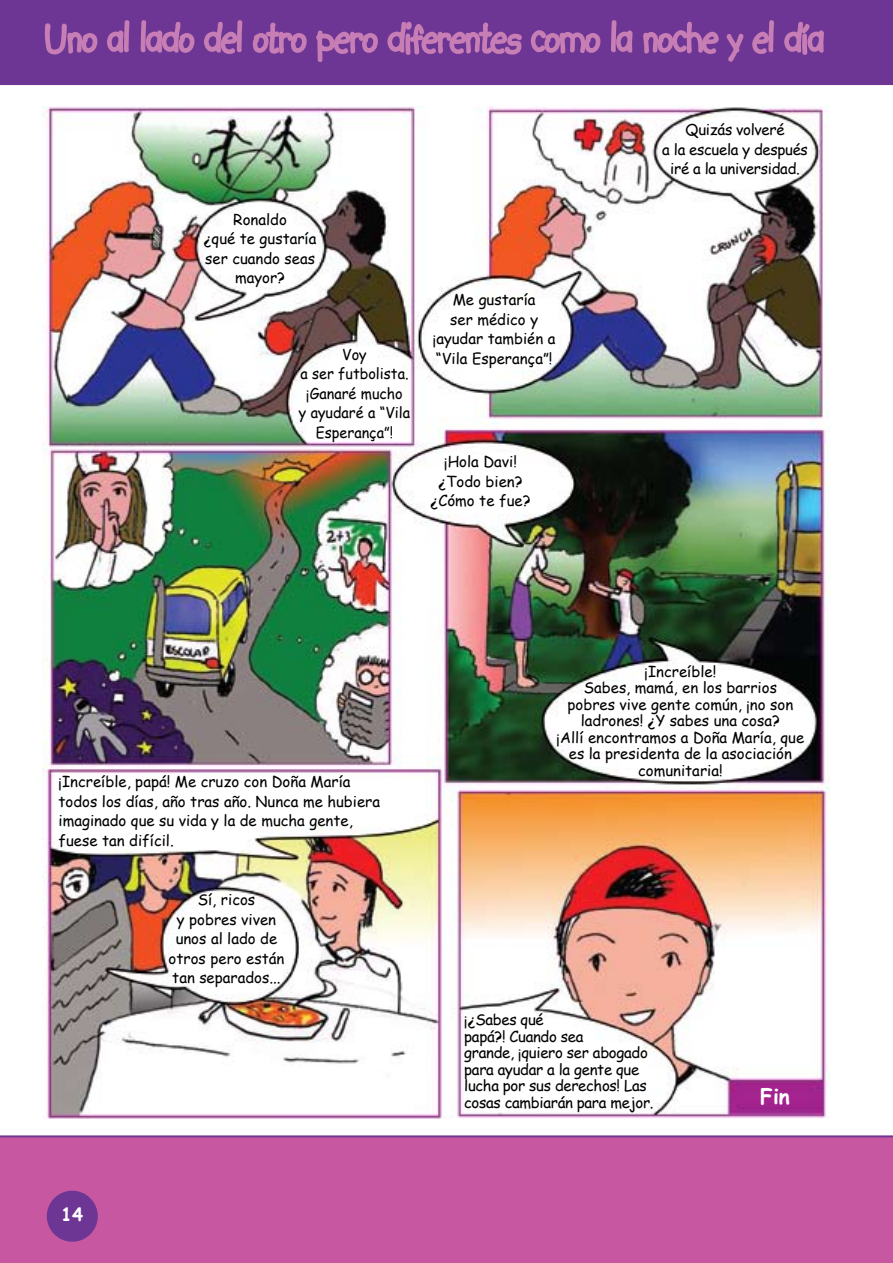
<style>
.page{position:relative;width:893px;height:1263px;background:#fff}
.page>*{position:absolute;margin:0;border:0;box-sizing:border-box;transform-origin:0 0}
.t1{font:700 21px "Comic Sans MS";color:#fff}
.t2{font:700 18px "Comic Sans MS";color:#fff}
.t3{font:15px/19.5px "Comic Sans MS";color:#000;text-align:center}
.t4{font:15px/16.5px "Comic Sans MS";letter-spacing:-.02em;color:#000}
.t5{font:15px/19.5px "Comic Sans MS";color:#000;text-align:center;scale:.96 1}
</style>
<div class="page">
<div style="left:0;top:0;width:893px;height:85px;background:#6e3694"></div>
<svg style="left:43px;top:21px;width:56px;height:36px;background:#8d4f9f"></svg>
<svg style="left:105px;top:18px;width:26px;height:37px"></svg>
<svg style="left:139px;top:18px;width:57px;height:37px;background:#9253a1"></svg>
<svg style="left:202px;top:18px;width:42px;height:38px;background:#9253a1"></svg>
<svg style="left:251px;top:21px;width:58px;height:34px;background:#8f51a0"></svg>
<svg style="left:315px;top:27px;width:65px;height:38px;background:#8c4e9f"></svg>
<svg style="left:386px;top:19px;width:137px;height:38px;background:#9152a0"></svg>
<svg style="left:529px;top:28px;width:73px;height:27px;background:#9556a2"></svg>
<svg style="left:609px;top:18px;width:25px;height:37px"></svg>
<svg style="left:642px;top:18px;width:134px;height:45px;background:#85499c"></svg>
<svg style="left:782px;top:20px;width:43px;height:36px;background:#9354a1"></svg>
<hr style="left:0;top:1135px;width:893px;height:3px;background:#6e3694">
<div style="left:0;top:1137px;width:893px;height:126px;background:#c657a0"></div>
<div style="left:47px;top:1191px;width:51px;height:51px;background:#6e3694;border-radius:50%"></div>
<img style="left:43px;top:106px;width:786px;height:1012px">
<p class="t3" style="left:204px;top:209px;width:114px">Ronaldo<br>¿qué te gustaría ser cuando seas mayor?</p>
<p class="t5" style="left:299px;top:344px;width:117px">Voy<br>a ser futbolista. ¡Ganaré mucho<br>y ayudaré a “Vila<br>Esperança”!</p>
<p class="t3" style="left:433px;top:290px;width:124px">Me gustaría<br>ser médico y ¡ayudar también a “Vila Esperança”!</p>
<p class="t3" style="left:430px;top:451px;width:102px">¡Hola Davi! ¿Todo bien? ¿Cómo te fue?</p>
<p class="t4" style="left:662px;top:119px;width:147px;line-height:19.5px;text-align:center">Quizás volveré<br>a la escuela y después iré a la universidad.</p>
<p class="t3" style="left:58px;top:771px;width:323px;text-align:left">¡Increíble, papá! Me cruzo con Doña María todos los días, año tras año. Nunca me hubiera imaginado que su vida y la de mucha gente, fuese tan difícil.</p>
<p class="t3" style="left:169px;top:889px;width:117px">Sí, ricos<br>y pobres viven unos al lado de otros pero están tan separados...</p>
<p class="t2" style="left:61px;top:1201px;width:23px">14</p>
<p class="t3" style="left:557px;top:662px;width:249px;line-height:16.5px">¡Increíble!<br>Sabes, mamá, en los barrios<br>pobres vive gente común, ¡no son ladrones! ¿Y sabes una cosa?<br>¡Allí encontramos a Doña María, que es la presidenta de la asociación comunitaria!</p>
<p class="t4" style="left:464px;top:1011px;width:191px">¡¿Sabes qué<br>papá?! Cuando sea<br>grande, ¡quiero ser abogado para ayudar a la gente que lucha por sus derechos! Las cosas cambiarán para mejor.</p>
<h1 class="t1" style="left:760px;top:1081px;width:31px">Fin</h1>
</div>
